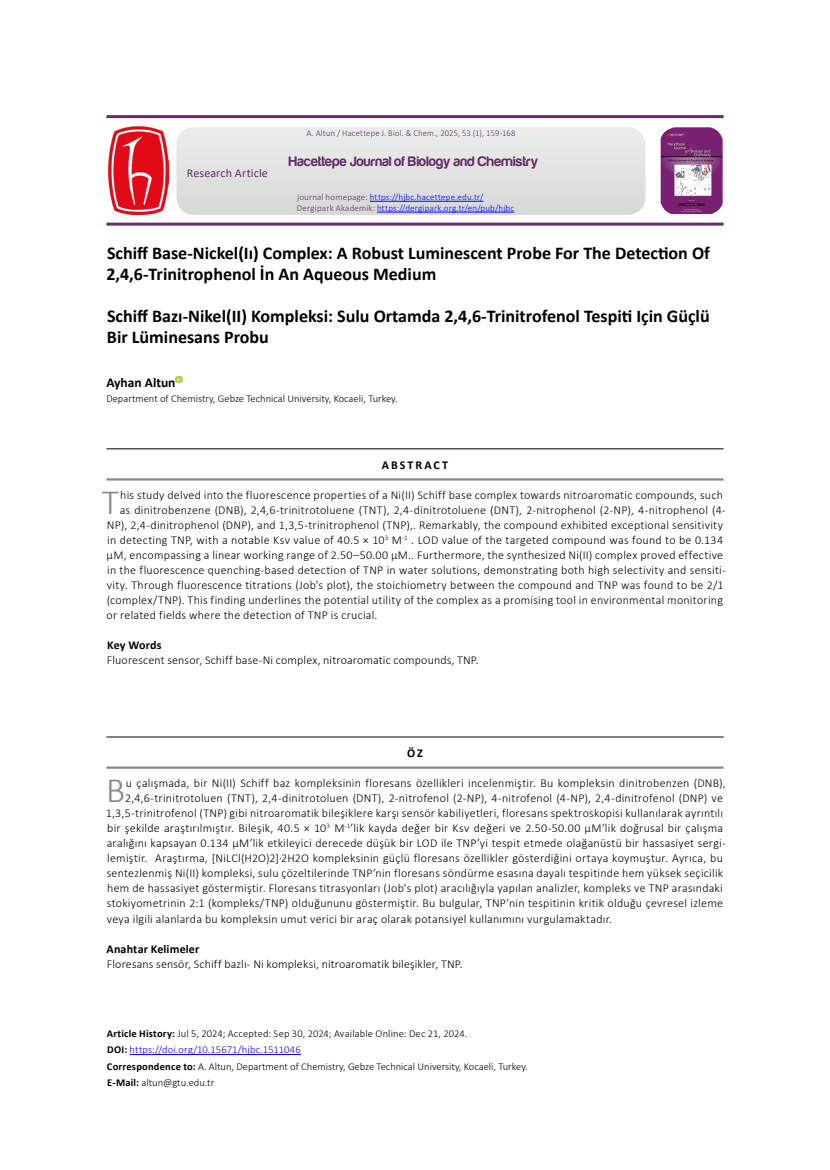
<style>
.page{position:relative;width:830px;height:1170px;background:#fff}
.page>*{position:absolute;margin:0;border:0;box-sizing:border-box;transform-origin:0 0}
.t1{font:300 35.7px "Calibri";color:#878787}
.t2{font:700 18px/21px "Calibri";color:#000}
.t3{font:14.25px "Harabara";letter-spacing:.015em;color:#642e68}
.t4{font:700 13.5px "Calibri";color:#000}
.t5{font:300 12px/15px "Calibri";letter-spacing:.02em;color:#000;text-align:right}
.t6{font:700 12px "Calibri";letter-spacing:.015em;color:#000}
.t7{font:12px "Calibri";letter-spacing:.015em;color:#642e68}
.t8{font:700 12px "Calibri";letter-spacing:.17em;color:#000}
.t9{font:300 10.5px/16.5px "Calibri";color:#000}
.t10{font:300 9px/10.8px "Calibri";letter-spacing:.02em;color:#00f}
.t11{font:300 9px "Calibri";letter-spacing:.02em;color:#642e68}
.s1{color:#642e68}
.s2{font-weight:700}
.s3{color:#00f}
</style>
<div class="page">
<svg style="left:175px;top:376px;width:7px;height:6px"></svg>
<hr style="left:106px;top:736px;width:617px;height:1px;background:#000">
<hr style="left:106px;top:766px;width:617px;height:2px;background:#878787">
<hr style="left:106px;top:448px;width:617px;height:1px;background:#000">
<hr style="left:106px;top:478px;width:617px;height:2px;background:#878787">
<hr style="left:129px;top:1054px;width:172px;height:1px;background:#00f">
<img style="left:108px;top:127px;width:60px;height:88px">
<img style="left:660px;top:127px;width:62px;height:87px">
<hr style="left:106px;top:115px;width:617px;height:3px;background:#642e68">
<hr style="left:106px;top:222px;width:617px;height:3px;background:#642e68">
<hr style="left:369px;top:201px;width:114px;height:1px;background:#00f">
<hr style="left:377px;top:212px;width:137px;height:1px;background:#00f">
<p class="t7" style="left:187px;top:165px;width:83px">Research Article</p>
<p class="t11" style="left:306px;top:127px;width:210px">A. Altun / Hacettepe J. Biol. &amp; Chem., 2025, 53 (1), 159-168</p>
<p class="t3" style="left:289px;top:154px;width:251px">Hacettepe Journal of Biology and Chemistry</p>
<p class="t10" style="left:297px;top:192px;width:219px"><span class="s1">journal homepage:</span> https://hjbc.hacettepe.edu.tr/<br><span class="s1">Dergipark Akademik:</span> https://dergipark.org.tr/en/pub/hjbc</p>
<h2 class="t2" style="left:106px;top:242px;width:604px">Schiff Base-Nickel(Iı) Complex: A Robust Luminescent Probe For The Detection Of<br>2,4,6-Trinitrophenol İn An Aqueous Medium</h2>
<h2 class="t2" style="left:107px;top:305px;width:604px">Schiff Bazı-Nikel(II) Kompleksi: Sulu Ortamda 2,4,6-Trinitrofenol Tespiti Için Güçlü<br>Bir Lüminesans Probu</h2>
<p class="t4" style="left:106px;top:373px;width:71px">Ayhan Altun</p>
<p class="t9" style="left:106px;top:390px;width:293px">Department of Chemistry, Gebze Technical University, Kocaeli, Turkey.</p>
<p class="t8" style="left:381px;top:456px;width:68px">ABSTRACT</p>
<h1 class="t1" style="left:102px;top:479px;width:19px">T</h1>
<p class="t5" style="left:120px;top:487px;width:604px">his study delved into the fluorescence properties of a Ni(II) Schiff base complex towards nitroaromatic compounds, such</p>
<p class="t5" style="left:120px;top:502px;width:607px">as dinitrobenzene (DNB), 2,4,6-trinitrotoluene (TNT), 2,4-dinitrotoluene (DNT), 2-nitrophenol (2-NP), 4-nitrophenol (4-</p>
<p class="t5" style="left:107px;top:517px;width:617px">NP), 2,4-dinitrophenol (DNP), and 1,3,5-trinitrophenol (TNP),. Remarkably, the compound exhibited exceptional sensitivity</p>
<p class="t5" style="left:107px;top:532px;width:617px">in detecting TNP, with a notable Ksv value of 40.5 × 10<sup>3</sup> M<sup>-1</sup> . LOD value of the targeted compound was found to be 0.134</p>
<p class="t5" style="left:107px;top:547px;width:617px">μM, encompassing a linear working range of 2.50–50.00 μM.. Furthermore, the synthesized Ni(II) complex proved effective</p>
<p class="t5" style="left:107px;top:562px;width:620px">in the fluorescence quenching-based detection of TNP in water solutions, demonstrating both high selectivity and sensiti-</p>
<p class="t5" style="left:107px;top:577px;width:618px">vity. Through fluorescence titrations (Job's plot), the stoichiometry between the compound and TNP was found to be 2/1</p>
<p class="t5" style="left:107px;top:592px;width:617px">(complex/TNP). This finding underlines the potential utility of the complex as a promising tool in environmental monitoring</p>
<p class="t5" style="left:106px;top:607px;width:272px">or related fields where the detection of TNP is crucial.</p>
<p class="t6" style="left:107px;top:636px;width:56px">Key Words</p>
<p class="t5" style="left:107px;top:652px;width:373px">Fluorescent sensor, Schiff base-Ni complex, nitroaromatic compounds, TNP.</p>
<p class="t6" style="left:407px;top:744px;width:17px">ÖZ</p>
<p class="t5" style="left:106px;top:775px;width:621px">u çalışmada, bir Ni(II) Schiff baz kompleksinin floresans özellikleri incelenmiştir. Bu kompleksin dinitrobenzen (DNB), 2,4,6-trinitrotoluen (TNT), 2,4-dinitrotoluen (DNT), 2-nitrofenol (2-NP), 4-nitrofenol (4-NP), 2,4-dinitrofenol (DNP) ve 1,3,5-trinitrofenol (TNP) gibi nitroaromatik bileşiklere karşı sensör kabiliyetleri, floresans spektroskopisi kullanılarak ayrıntılı bir şekilde araştırılmıştır. Bileşik, 40.5 × 10<sup>3</sup> M<sup>-1</sup>’lik kayda değer bir Ksv değeri ve 2.50-50.00 μM’lik doğrusal bir çalışma aralığını kapsayan 0.134 μM’lik etkileyici derecede düşük bir LOD ile TNP’yi tespit etmede olağanüstü bir hassasiyet sergi&shy;lemiştir. Araştırma, [NiLCl(H2O)2]∙2H2O kompleksinin güçlü floresans özellikler gösterdiğini ortaya koymuştur. Ayrıca, bu sentezlenmiş Ni(II) kompleksi, sulu çözeltilerinde TNP’nin floresans söndürme esasına dayalı tespitinde hem yüksek seçicilik hem de hassasiyet göstermiştir. Floresans titrasyonları (Job's plot) aracılığıyla yapılan analizler, kompleks ve TNP arasındaki stokiyometrinin 2:1 (kompleks/TNP) olduğununu göstermiştir. Bu bulgular, TNP’nin tespitinin kritik olduğu çevresel izleme</p>
<p class="t5" style="left:107px;top:911px;width:506px">veya ilgili alanlarda bu kompleksin umut verici bir araç olarak potansiyel kullanımını vurgulamaktadır.</p>
<p class="t6" style="left:106px;top:940px;width:94px">Anahtar Kelimeler</p>
<p class="t5" style="left:107px;top:956px;width:357px">Floresans sensör, Schiff bazlı- Ni kompleksi, nitroaromatik bileşikler, TNP.</p>
<h1 class="t1" style="left:106px;top:767px;width:21px">B</h1>
<p class="t9" style="left:107px;top:1024px;width:422px"><span class="s2">Article History:</span> Jul 5, 2024; Accepted: Sep 30, 2024; Available Online: Dec 21, 2024.<br><span class="s2">DOI:</span> <span class="s3">https://doi.org/10.15671/hjbc.1511046<br></span><span class="s2">Correspondence to:</span> A. Altun, Department of Chemistry, Gebze Technical University, Kocaeli, Turkey.<br><span class="s2">E-Mail:</span> altun@gtu.edu.tr</p>
</div>
